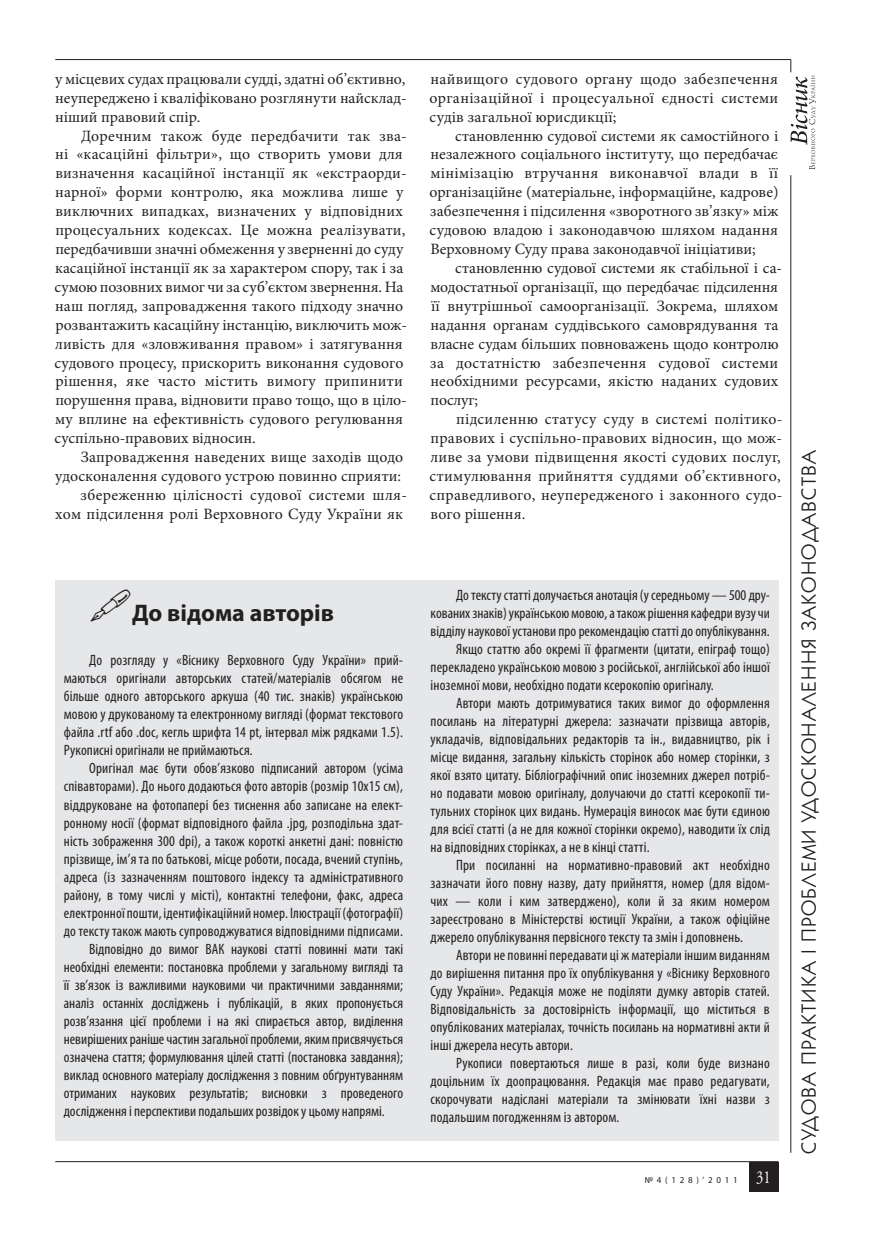
<style>
.page{position:relative;width:872px;height:1234px;background:#fff}
.page>*{position:absolute;margin:0;border:0;box-sizing:border-box;transform-origin:0 0}
.t1{font:700 24px "Myriad Pro";color:#231f20}
.t2{font:20.7px "Kabel C";letter-spacing:.06em;color:#231f20}
.t3{font:15.75px/18.9px "Minion Pro";letter-spacing:.005em;color:#231f20;text-align:justify}
.t4{font:condensed 15px/18px "Myriad Pro";letter-spacing:.01em;color:#231f20;text-align:justify}
.t5{font:9px "Myriad Pro";letter-spacing:.41em;color:#231f20}
.s1{font-family:"Adobe Garamond Pro";font-size:18.3px;color:#fff}
</style>
<div class="page">
<div style="left:748px;top:1161px;width:30px;height:30px;background:#231f20"></div>
<hr style="left:55px;top:1161px;width:723px;height:1px;background:#231f20">
<hr style="left:55px;top:59px;width:736px;height:1px;background:#231f20">
<hr style="left:790px;top:60px;width:1px;height:1092px;background:#231f20">
<svg style="left:790px;top:71px;width:26px;height:106px"></svg>
<div style="left:55px;top:580px;width:723px;height:559px;background:#e6e7e9"></div>
<p class="t3" style="left:55px;top:69px;width:353px">у місцевих судах працювали судді, здатні об’єктивно, неупереджено і кваліфіковано розглянути найсклад&shy;ніший правовий спір.</p>
<p class="t3" style="left:54px;top:126px;width:354px;text-align:left;text-indent:27px">Доречним також буде передбачити так зва&shy;ні «касаційні фільтри», що створить умови для визначення касаційної інстанції як «екстраорди&shy;нарної» форми контролю, яка можлива лише у виключних випадках, визначених у відповідних процесуальних кодексах. Це можна реалізувати, передбачивши значні обмеження у зверненні до суду касаційної інстанції як за характером спору, так і за сумою позовних вимог чи за суб’єктом звернення. На наш погляд, запровадження такого підходу значно розвантажить касаційну інстанцію, виключить мож&shy;ливість для «зловживання правом» і затягування судового процесу, прискорить виконання судового рішення, яке часто містить вимогу припинити порушення права, відновити право тощо, що в ціло&shy;му вплине на ефективність судового регулювання суспільно-правових відносин.</p>
<p class="t3" style="left:81px;top:447px;width:324px">Запровадження наведених вище заходів щодо</p>
<p class="t3" style="left:55px;top:466px;width:347px">удосконалення судового устрою повинно сприяти:</p>
<p class="t3" style="left:80px;top:485px;width:328px">збереженню цілісності судової системи шля-</p>
<p class="t3" style="left:55px;top:504px;width:349px">хом підсилення ролі Верховного Суду України як</p>
<h1 class="t1" style="left:132px;top:597px;width:203px">До відома авторів</h1>
<p class="t4" style="left:64px;top:651px;width:341px;text-indent:26px">До розгляду у «Віснику Верховного Суду України» прий&shy;маються оригінали авторських статей/матеріалів обсягом не більше одного авторського аркуша (40 тис. знаків) українською мовою у друкованому та електронному вигляді (формат текстового файла .rtf або .doc, кегль шрифта 14 pt, інтервал між рядками 1.5).<br>Рукописні оригінали не приймаються.</p>
<p class="t4" style="left:89px;top:759px;width:315px">Оригінал має бути обов’язково підписаний автором (усіма</p>
<p class="t4" style="left:64px;top:777px;width:341px">співавторами). До нього додаються фото авторів (розмір 10х15 см),</p>
<p class="t4" style="left:64px;top:795px;width:341px">віддруковане на фотопапері без тиснення або записане на елект-</p>
<p class="t4" style="left:64px;top:813px;width:341px">ронному носії (формат відповідного файла .jpg, розподільна здат-</p>
<p class="t4" style="left:64px;top:831px;width:341px">ність зображення 300 dpi), а також короткі анкетні дані: повністю</p>
<p class="t4" style="left:64px;top:849px;width:341px">прізвище, ім’я та по батькові, місце роботи, посада, вчений ступінь,</p>
<p class="t4" style="left:64px;top:867px;width:341px">адреса (із зазначенням поштового індексу та адміністративного</p>
<p class="t4" style="left:64px;top:885px;width:341px">району, в тому числі у місті), контактні телефони, факс, адреса</p>
<p class="t4" style="left:64px;top:903px;width:341px">електронної пошти, ідентифікаційний номер. Ілюстрації (фотографії)</p>
<p class="t4" style="left:64px;top:921px;width:341px">до тексту також мають супроводжуватися відповідними підписами.</p>
<p class="t4" style="left:89px;top:939px;width:315px">Відповідно до вимог ВАК наукові статті повинні мати такі</p>
<p class="t4" style="left:64px;top:957px;width:341px">необхідні елементи: постановка проблеми у загальному вигляді та</p>
<p class="t4" style="left:64px;top:975px;width:341px">її зв’язок із важливими науковими чи практичними завданнями;</p>
<p class="t4" style="left:64px;top:993px;width:341px">аналіз останніх досліджень і публікацій, в яких пропонується</p>
<p class="t4" style="left:64px;top:1011px;width:341px">розв’язання цієї проблеми і на які спирається автор, виділення</p>
<p class="t4" style="left:64px;top:1029px;width:341px">невирішених раніше частин загальної проблеми, яким присвячується</p>
<p class="t4" style="left:64px;top:1047px;width:341px">означена стаття; формулювання цілей статті (постановка завдання);</p>
<p class="t4" style="left:64px;top:1065px;width:341px">виклад основного матеріалу дослідження з повним обґрунтуванням</p>
<p class="t4" style="left:64px;top:1083px;width:341px">отриманих наукових результатів; висновки з проведеного</p>
<p class="t4" style="left:64px;top:1101px;width:322px">дослідження і перспективи подальших розвідок у цьому напрямі.</p>
<p class="t3" style="left:429px;top:69px;width:350px">найвищого судового органу щодо забезпечення організаційної і процесуальної єдності системи судів загальної юрисдикції;</p>
<p class="t3" style="left:429px;top:126px;width:350px;text-indent:26px">становленню судової системи як самостійного і незалежного соціального інституту, що передбачає мінімізацію втручання виконавчої влади в її організаційне (матеріальне, інформаційне, кадрове) забезпечення і підсилення «зворотного зв’язку» між судовою владою і законодавчою шляхом надання Верховному Суду права законодавчої ініціативи;</p>
<p class="t3" style="left:430px;top:258px;width:353px;text-align:left;text-indent:25px">становленню судової системи як стабільної і са&shy;модостатньої організації, що передбачає підсилення її внутрішньої самоорганізації. Зокрема, шляхом надання органам суддівського самоврядування та власне судам більших повноважень щодо контролю за достатністю забезпечення судової системи необхідними ресурсами, якістю наданих судових послуг;</p>
<p class="t3" style="left:429px;top:410px;width:354px;text-indent:26px">підсиленню статусу суду в системі політико&shy;правових і суспільно-правових відносин, що мож&shy;ливе за умови підвищення якості судових послуг, стимулювання прийняття суддями об’єктивного, справедливого, неупередженого і законного судо&shy;вого рішення.</p>
<p class="t4" style="left:456px;top:585px;width:315px">До тексту статті долучається анотація (у середньому — 500 дру-</p>
<p class="t4" style="left:430px;top:603px;width:341px">кованих знаків) українською мовою, а також рішення кафедри вузу чи</p>
<p class="t4" style="left:430px;top:621px;width:340px">відділу наукової установи про рекомендацію статті до опублікування.</p>
<p class="t4" style="left:456px;top:639px;width:315px">Якщо статтю або окремі її фрагменти (цитати, епіграф тощо)</p>
<p class="t4" style="left:430px;top:657px;width:341px">перекладено українською мовою з російської, англійської або іншої</p>
<p class="t4" style="left:430px;top:675px;width:285px">іноземної мови, необхідно подати ксерокопію оригіналу.</p>
<p class="t4" style="left:456px;top:693px;width:315px">Автори мають дотримуватися таких вимог до оформлення</p>
<p class="t4" style="left:430px;top:711px;width:341px">посилань на літературні джерела: зазначати прізвища авторів,</p>
<p class="t4" style="left:430px;top:729px;width:341px">укладачів, відповідальних редакторів та ін., видавництво, рік і</p>
<p class="t4" style="left:430px;top:747px;width:341px">місце видання, загальну кількість сторінок або номер сторінки, з</p>
<p class="t4" style="left:430px;top:765px;width:341px">якої взято цитату. Бібліографічний опис іноземних джерел потріб-</p>
<p class="t4" style="left:430px;top:783px;width:341px">но подавати мовою оригіналу, долучаючи до статті ксерокопії ти-</p>
<p class="t4" style="left:430px;top:801px;width:341px">тульних сторінок цих видань. Нумерація виносок має бути єдиною</p>
<p class="t4" style="left:430px;top:819px;width:341px">для всієї статті (а не для кожної сторінки окремо), наводити їх слід</p>
<p class="t4" style="left:430px;top:837px;width:220px">на відповідних сторінках, а не в кінці статті.</p>
<p class="t4" style="left:456px;top:855px;width:315px">При посиланні на нормативно-правовий акт необхідно</p>
<p class="t4" style="left:430px;top:873px;width:341px">зазначати його повну назву, дату прийняття, номер (для відом-</p>
<p class="t4" style="left:430px;top:891px;width:341px">чих — коли і ким затверджено), коли й за яким номером</p>
<p class="t4" style="left:430px;top:909px;width:341px">зареєстровано в Міністерстві юстиції України, а також офіційне</p>
<p class="t4" style="left:430px;top:927px;width:314px">джерело опублікування первісного тексту та змін і доповнень.</p>
<p class="t4" style="left:456px;top:945px;width:315px">Автори не повинні передавати ці ж матеріали іншим виданням</p>
<p class="t4" style="left:430px;top:963px;width:341px">до вирішення питання про їх опублікування у «Віснику Верховного</p>
<p class="t4" style="left:430px;top:981px;width:341px">Суду України». Редакція може не поділяти думку авторів статей.</p>
<p class="t4" style="left:430px;top:999px;width:341px">Відповідальність за достовірність інформації, що міститься в</p>
<p class="t4" style="left:430px;top:1017px;width:341px">опублікованих матеріалах, точність посилань на нормативні акти й</p>
<p class="t4" style="left:430px;top:1035px;width:144px">інші джерела несуть автори.</p>
<p class="t4" style="left:456px;top:1053px;width:315px">Рукописи повертаються лише в разі, коли буде визнано</p>
<p class="t4" style="left:430px;top:1071px;width:341px">доцільним їх доопрацювання. Редакція має право редагувати,</p>
<p class="t4" style="left:430px;top:1089px;width:341px">скорочувати надіслані матеріали та змінювати їхні назви з</p>
<p class="t4" style="left:430px;top:1107px;width:190px">подальшим погодженням із автором.</p>
<p class="t5" style="left:645px;top:1173px;width:127px">№4(128)’2011 <span class="s1">31</span></p>
<h2 class="t2" style="left:797px;top:1153px;width:705px;rotate:-90deg">СУДОВА ПРАКТИКА І ПРОБЛЕМИ УДОСКОНАЛЕННЯ ЗАКОНОДАВСТВА</h2>
</div>
